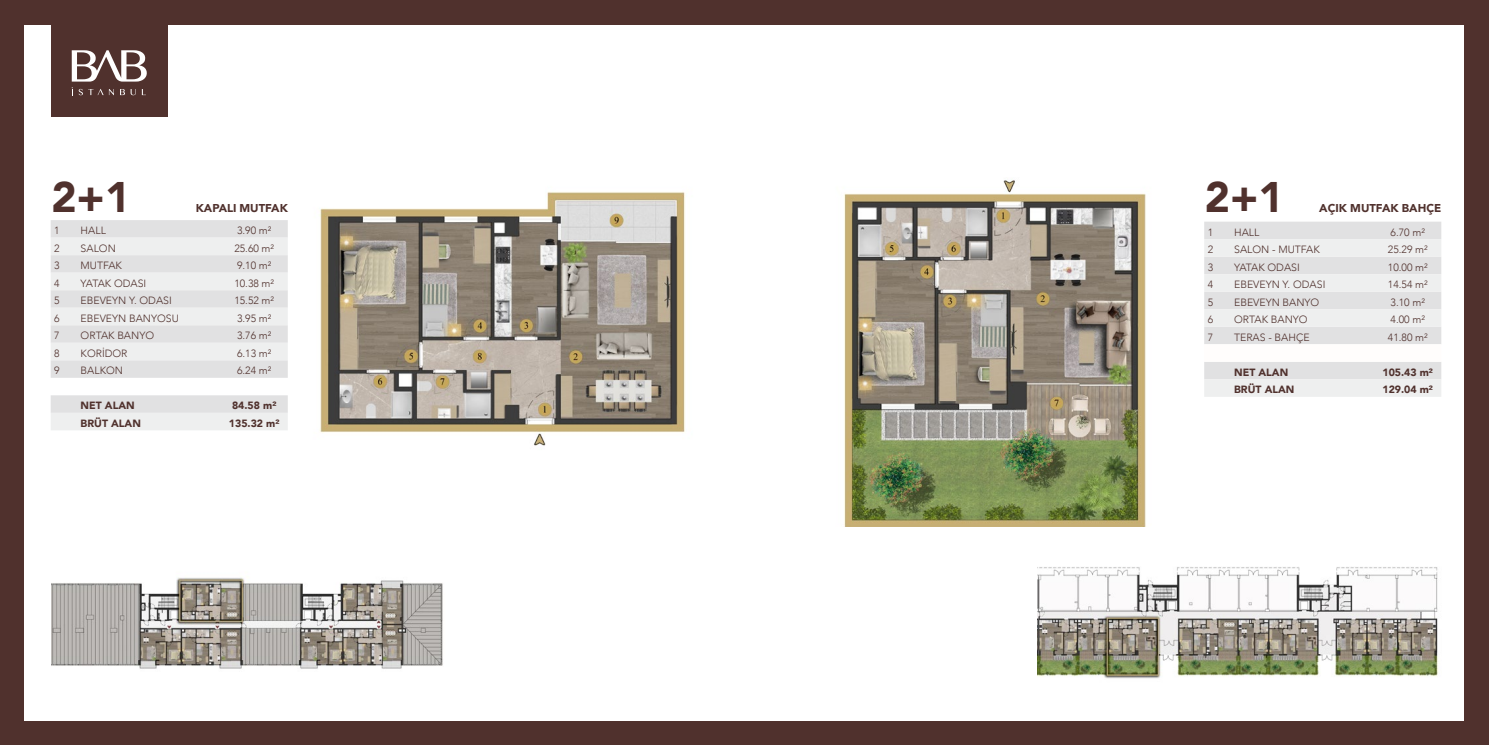
<style>
.page{position:relative;width:1489px;height:745px;background:#fff}
.page>*{position:absolute;margin:0;border:0;box-sizing:border-box;transform-origin:0 0}
.t1{font:900 42.61px "Avenir";color:#50312d}
.t2{font:900 11.38px "Avenir";color:#50312d}
.t3{font:300 10.5px "Avenir";color:#50312d}
.t4{font:900 10.5px "Avenir";color:#50312d}
</style>
<div class="page">
<div style="left:0;top:0;width:1488px;height:744px;background:#50312d"></div>
<div style="left:25px;top:25px;width:1438px;height:694px;background:#fff"></div>
<div style="left:51px;top:0;width:116px;height:117px;background:#50312d"></div>
<svg style="left:120px;top:89px;width:5px;height:6px"></svg>
<svg style="left:131px;top:89px;width:5px;height:6px"></svg>
<svg style="left:72px;top:50px;width:75px;height:31px"></svg>
<svg style="left:79px;top:89px;width:35px;height:6px"></svg>
<div style="left:51px;top:220px;width:237px;height:17px;background:#e1e1e2"></div>
<svg style="left:51px;top:237px;width:237px;height:193px;background:#e9eaea"></svg>
<img style="left:320px;top:191px;width:365px;height:255px">
<img style="left:51px;top:577px;width:392px;height:92px">
<img style="left:844px;top:180px;width:302px;height:346px">
<svg style="left:1204px;top:221px;width:237px;height:175px"></svg>
<img style="left:1037px;top:567px;width:402px;height:112px">
<h1 class="t1" style="left:51px;top:161px;width:80px">2+1</h1>
<p class="t2" style="left:196px;top:198px;width:94px">KAPALI MUTFAK</p>
<h1 class="t1" style="left:1204px;top:161px;width:80px">2+1</h1>
<p class="t2" style="left:1319px;top:198px;width:123px">AÇIK MUTFAK BAHÇE</p>
<p class="t3" style="left:54px;top:224px;width:7px">1</p>
<p class="t3" style="left:81px;top:224px;width:27px">HALL</p>
<p class="t3" style="left:237px;top:224px;width:36px">3.90 m²</p>
<p class="t3" style="left:54px;top:242px;width:7px">2</p>
<p class="t3" style="left:81px;top:242px;width:37px">SALON</p>
<p class="t3" style="left:234px;top:242px;width:41px">25.60 m²</p>
<p class="t3" style="left:54px;top:259px;width:7px">3</p>
<p class="t3" style="left:81px;top:259px;width:43px">MUTFAK</p>
<p class="t3" style="left:237px;top:259px;width:36px">9.10 m²</p>
<p class="t3" style="left:54px;top:277px;width:7px">4</p>
<p class="t3" style="left:81px;top:277px;width:67px">YATAK ODASI</p>
<p class="t3" style="left:234px;top:277px;width:41px">10.38 m²</p>
<p class="t3" style="left:54px;top:294px;width:7px">5</p>
<p class="t3" style="left:81px;top:294px;width:93px">EBEVEYN Y. ODASI</p>
<p class="t3" style="left:234px;top:294px;width:41px">15.52 m²</p>
<p class="t3" style="left:54px;top:312px;width:7px">6</p>
<p class="t3" style="left:81px;top:312px;width:100px">EBEVEYN BANYOSU</p>
<p class="t3" style="left:237px;top:312px;width:36px">3.95 m²</p>
<p class="t3" style="left:54px;top:329px;width:7px">7</p>
<p class="t3" style="left:81px;top:329px;width:75px">ORTAK BANYO</p>
<p class="t3" style="left:237px;top:329px;width:36px">3.76 m²</p>
<p class="t3" style="left:54px;top:347px;width:7px">8</p>
<p class="t3" style="left:81px;top:347px;width:48px">KORİDOR</p>
<p class="t3" style="left:237px;top:347px;width:36px">6.13 m²</p>
<p class="t3" style="left:54px;top:364px;width:7px">9</p>
<p class="t3" style="left:81px;top:364px;width:44px">BALKON</p>
<p class="t3" style="left:237px;top:364px;width:36px">6.24 m²</p>
<p class="t4" style="left:81px;top:396px;width:56px">NET ALAN</p>
<p class="t4" style="left:232px;top:396px;width:46px">84.58 m²</p>
<p class="t4" style="left:81px;top:414px;width:62px">BRÜT ALAN</p>
<p class="t4" style="left:229px;top:414px;width:52px">135.32 m²</p>
<p class="t3" style="left:1207px;top:226px;width:7px">1</p>
<p class="t3" style="left:1234px;top:226px;width:27px">HALL</p>
<p class="t3" style="left:1390px;top:226px;width:36px">6.70 m²</p>
<p class="t3" style="left:1207px;top:243px;width:7px">2</p>
<p class="t3" style="left:1234px;top:243px;width:87px">SALON - MUTFAK</p>
<p class="t3" style="left:1387px;top:243px;width:41px">25.29 m²</p>
<p class="t3" style="left:1207px;top:261px;width:7px">3</p>
<p class="t3" style="left:1234px;top:261px;width:67px">YATAK ODASI</p>
<p class="t3" style="left:1387px;top:261px;width:41px">10.00 m²</p>
<p class="t3" style="left:1207px;top:278px;width:7px">4</p>
<p class="t3" style="left:1234px;top:278px;width:93px">EBEVEYN Y. ODASI</p>
<p class="t3" style="left:1387px;top:278px;width:41px">14.54 m²</p>
<p class="t3" style="left:1207px;top:296px;width:7px">5</p>
<p class="t3" style="left:1234px;top:296px;width:87px">EBEVEYN BANYO</p>
<p class="t3" style="left:1390px;top:296px;width:36px">3.10 m²</p>
<p class="t3" style="left:1207px;top:313px;width:7px">6</p>
<p class="t3" style="left:1234px;top:313px;width:75px">ORTAK BANYO</p>
<p class="t3" style="left:1390px;top:313px;width:36px">4.00 m²</p>
<p class="t3" style="left:1207px;top:331px;width:7px">7</p>
<p class="t3" style="left:1234px;top:331px;width:77px">TERAS - BAHÇE</p>
<p class="t3" style="left:1387px;top:331px;width:41px">41.80 m²</p>
<p class="t4" style="left:1234px;top:363px;width:56px">NET ALAN</p>
<p class="t4" style="left:1382px;top:363px;width:52px">105.43 m²</p>
<p class="t4" style="left:1234px;top:380px;width:62px">BRÜT ALAN</p>
<p class="t4" style="left:1382px;top:380px;width:52px">129.04 m²</p>
</div>
